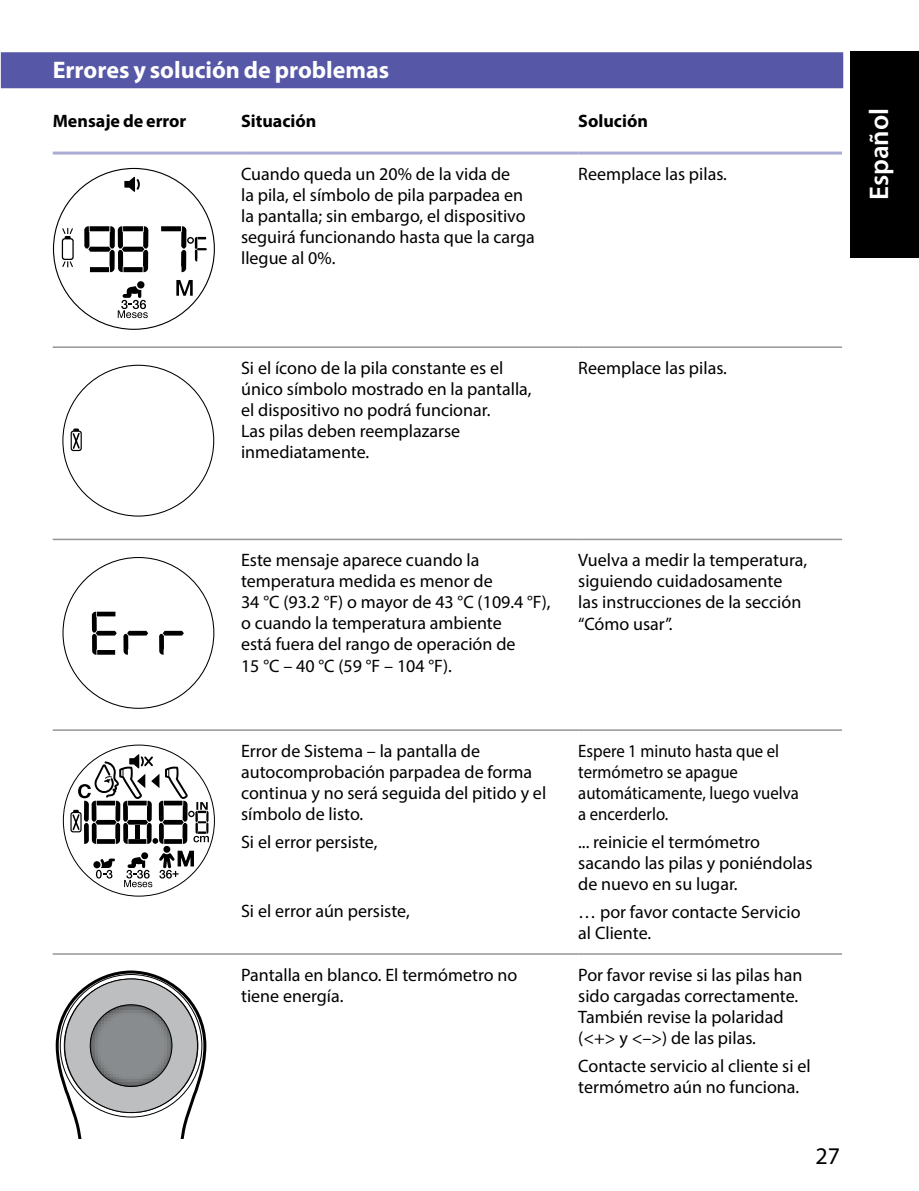
<style>
.page{position:relative;width:919px;height:1191px;background:#fff}
.page>*{position:absolute;margin:0;border:0;box-sizing:border-box;transform-origin:0 0}
.t1{font:600 27px "Myriad Pro";color:#fff}
.t2{font:700 24px "Myriad Pro";color:#fff}
.t3{font:24px "Myriad Pro";color:#000}
.t4{font:18px/21px "Myriad Pro";color:#000}
.t5{font:18px/21px "Myriad Pro";color:#000;scale:.93 1}
.t6{font:700 18px "Myriad Pro";color:#000}
</style>
<div class="page">
<div style="left:850px;top:51px;width:68px;height:206px;background:#000"></div>
<div style="left:1px;top:52px;width:842px;height:36px;background:#5658a7"></div>
<hr style="left:53px;top:346px;width:188px;height:2px;background:#939598">
<hr style="left:241px;top:346px;width:337px;height:2px;background:#939598">
<hr style="left:578px;top:346px;width:264px;height:2px;background:#939598">
<hr style="left:53px;top:538px;width:188px;height:2px;background:#939598">
<hr style="left:241px;top:538px;width:337px;height:2px;background:#939598">
<hr style="left:578px;top:538px;width:264px;height:2px;background:#939598">
<hr style="left:53px;top:729px;width:188px;height:2px;background:#939598">
<hr style="left:241px;top:729px;width:337px;height:2px;background:#939598">
<hr style="left:578px;top:729px;width:264px;height:2px;background:#939598">
<hr style="left:53px;top:953px;width:188px;height:1px;background:#939598">
<hr style="left:241px;top:953px;width:337px;height:1px;background:#939598">
<hr style="left:578px;top:953px;width:264px;height:1px;background:#939598">
<hr style="left:53px;top:152px;width:188px;height:3px;background:#aaacd3">
<hr style="left:241px;top:152px;width:337px;height:3px;background:#aaacd3">
<hr style="left:578px;top:152px;width:264px;height:3px;background:#aaacd3">
<svg style="left:84px;top:226px;width:64px;height:46px"></svg>
<div style="left:123px;top:267px;width:20px;height:5px;background:#000"></div>
<div style="left:123px;top:226px;width:20px;height:5px;background:#000"></div>
<div style="left:161px;top:226px;width:20px;height:5px;background:#000"></div>
<div style="left:137px;top:281px;width:8px;height:8px;background:#000;border-radius:50%"></div>
<svg style="left:124px;top:177px;width:16px;height:15px"></svg>
<svg style="left:176px;top:280px;width:17px;height:16px"></svg>
<svg style="left:181px;top:226px;width:26px;height:46px"></svg>
<svg style="left:118px;top:286px;width:30px;height:32px"></svg>
<svg style="left:61px;top:227px;width:13px;height:41px"></svg>
<svg style="left:71px;top:428px;width:11px;height:23px"></svg>
<svg style="left:92px;top:611px;width:25px;height:43px"></svg>
<hr style="left:97px;top:650px;width:18px;height:4px;background:#000">
<div style="left:97px;top:611px;width:18px;height:5px;background:#000"></div>
<svg style="left:123px;top:631px;width:25px;height:23px"></svg>
<svg style="left:159px;top:631px;width:25px;height:23px"></svg>
<svg style="left:124px;top:857px;width:28px;height:30px"></svg>
<div style="left:141px;top:852px;width:7px;height:7px;background:#000;border-radius:50%"></div>
<div style="left:93px;top:861px;width:7px;height:7px;background:#000;border-radius:50%"></div>
<svg style="left:97px;top:858px;width:18px;height:20px"></svg>
<svg style="left:163px;top:845px;width:8px;height:8px"></svg>
<svg style="left:159px;top:851px;width:34px;height:27px"></svg>
<svg style="left:70px;top:754px;width:139px;height:90px"></svg>
<svg style="left:55px;top:970px;width:152px;height:168px"></svg>
<h2 class="t2" style="left:53px;top:58px;width:338px">Errores y solución de problemas</h2>
<p class="t6" style="left:53px;top:112px;width:135px">Mensaje de error</p>
<p class="t6" style="left:241px;top:112px;width:77px">Situación</p>
<p class="t6" style="left:578px;top:112px;width:71px">Solución</p>
<p class="t4" style="left:241px;top:164px;width:295px">Cuando queda un 20% de la vida de<br>la pila, el símbolo de pila parpadea en la pantalla; sin embargo, el dispositivo seguirá funcionando hasta que la carga llegue al 0% .</p>
<p class="t4" style="left:578px;top:164px;width:150px">Reemplace las pilas .</p>
<p class="t4" style="left:241px;top:358px;width:292px">Si el ícono de la pila constante es el único símbolo mostrado en la pantalla, el dispositivo no podrá funcionar .<br>Las pilas deben reemplazarse inmediatamente .</p>
<p class="t4" style="left:578px;top:358px;width:150px">Reemplace las pilas .</p>
<h1 class="t1" style="left:868px;top:200px;width:94px;rotate:-90deg">Español</h1>
<p class="t4" style="left:241px;top:550px;width:311px">Este mensaje aparece cuando la temperatura medida es menor de<br>34 °C (93 .2 °F) o mayor de 43 °C (109 .4 °F), o cuando la temperatura ambiente<br>está fuera del rango de operación de<br>15 °C – 40 °C (59 °F – 104 °F) .</p>
<p class="t4" style="left:578px;top:550px;width:230px">Vuelva a medir la temperatura, siguiendo cuidadosamente<br>las instrucciones de la sección “Cómo usar”.</p>
<p class="t4" style="left:241px;top:741px;width:306px">Error de Sistema – la pantalla de autocomprobación parpadea de forma continua y no será seguida del pitido y el símbolo de listo .</p>
<p class="t4" style="left:241px;top:832px;width:138px">Si el error persiste,</p>
<p class="t4" style="left:241px;top:901px;width:170px">Si el error aún persiste,</p>
<p class="t5" style="left:578px;top:741px;width:239px">Espere 1 minuto hasta que el termómetro se apague automáticamente, luego vuelva a encerderlo .</p>
<p class="t4" style="left:578px;top:832px;width:236px">. . . reinicie el termómetro sacando las pilas y poniéndolas de nuevo en su lugar .</p>
<p class="t4" style="left:578px;top:901px;width:224px">… por favor contacte Servicio al Cliente .</p>
<p class="t4" style="left:241px;top:965px;width:278px">Pantalla en blanco . El termómetro no tiene energía .</p>
<p class="t4" style="left:578px;top:965px;width:226px">Por favor revise si las pilas han sido cargadas correctamente .<br>También revise la polaridad (&lt;+&gt; y &lt;–&gt;) de las pilas .</p>
<p class="t4" style="left:578px;top:1055px;width:234px">Contacte servicio al cliente si el termómetro aún no funciona .</p>
<h2 class="t3" style="left:815px;top:1143px;width:26px">27</h2>
</div>
